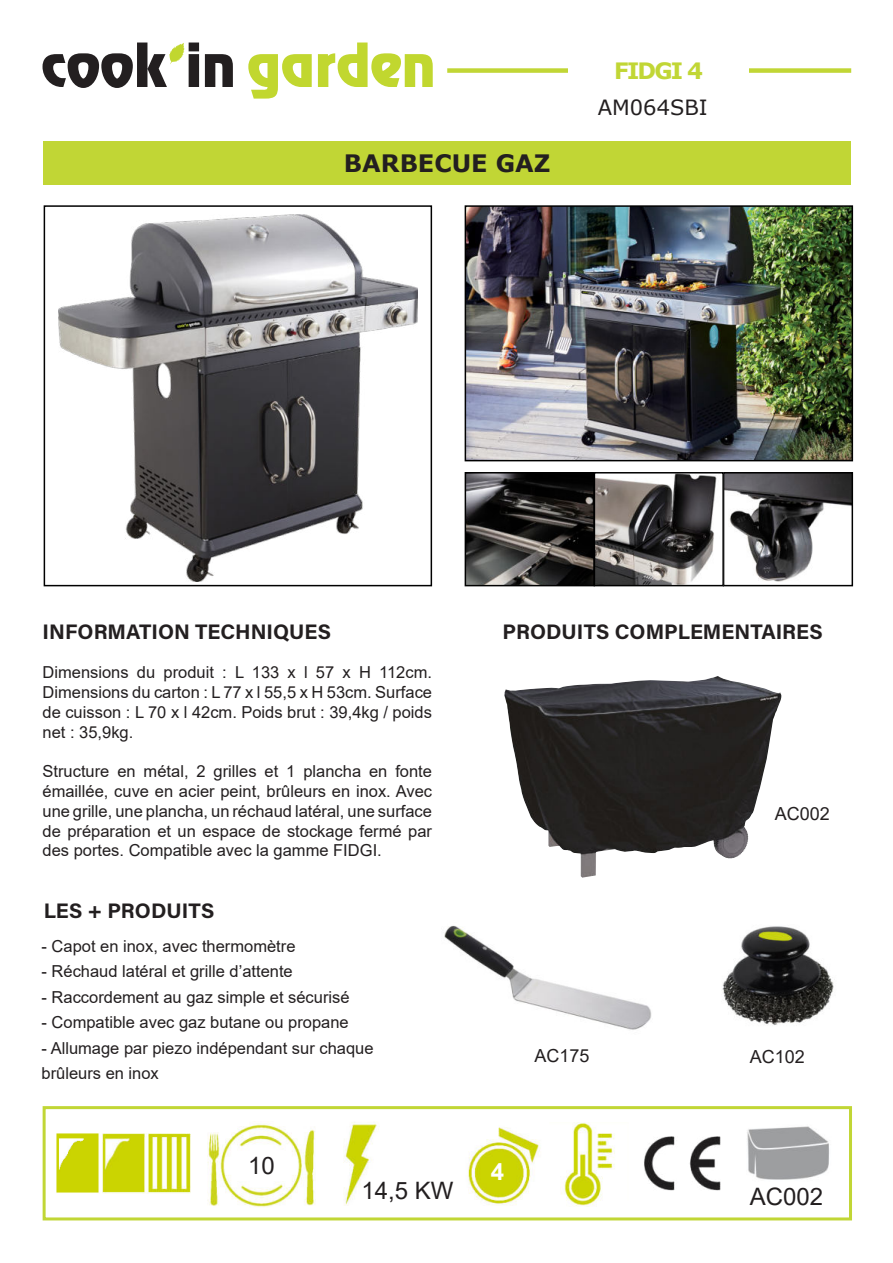
<style>
.page{position:relative;width:893px;height:1263px;background:#fff}
.page>*{position:absolute;margin:0;border:0;box-sizing:border-box;transform-origin:0 0}
.t1{font:24px "Arial";color:#231f20}
.t2{font:700 24px "Verdana";color:#231f20}
.t3{font:700 24px "Arial";color:#fff}
.t4{font:700 22.5px "Verdana";letter-spacing:-.08em;color:#c1d635}
.t5{font:21px "Acumin Variable Concept";color:#231f20}
.t6{font:21px "Verdana";color:#231f20}
.t7{font:18px "Arial";color:#231f20}
.t8{font:16.5px/19.8px "Arial";color:#231f20;text-align:justify}
</style>
<div class="page">
<img style="left:58px;top:215px;width:359px;height:366px">
<div style="left:44px;top:205px;width:388px;height:381px;border:2px solid #000"></div>
<img style="left:468px;top:208px;width:382px;height:250px">
<div style="left:465px;top:205px;width:388px;height:256px;border:2px solid #000"></div>
<img style="left:468px;top:475px;width:382px;height:108px">
<div style="left:723px;top:472px;width:130px;height:114px;border:2px solid #000"></div>
<div style="left:465px;top:472px;width:130px;height:114px;border:2px solid #000"></div>
<div style="left:594px;top:472px;width:130px;height:114px;border:2px solid #000"></div>
<svg style="left:205px;top:54px;width:28px;height:33px"></svg>
<svg style="left:248px;top:54px;width:64px;height:45px"></svg>
<svg style="left:318px;top:43px;width:115px;height:44px"></svg>
<svg style="left:43px;top:43px;width:156px;height:45px"></svg>
<div style="left:43px;top:141px;width:808px;height:44px;background:#c1d635"></div>
<div style="left:447px;top:68px;width:404px;height:5px;background:#c1d635"></div>
<div style="left:568px;top:43px;width:181px;height:56px;background:#fff"></div>
<div style="left:43px;top:1106px;width:809px;height:114px;border:3px solid #c1d635"></div>
<img style="left:343px;top:1122px;width:36px;height:83px">
<img style="left:208px;top:1123px;width:107px;height:84px">
<img style="left:644px;top:1136px;width:77px;height:55px">
<img style="left:747px;top:1126px;width:82px;height:54px">
<img style="left:504px;top:676px;width:217px;height:202px">
<img style="left:444px;top:925px;width:208px;height:105px">
<img style="left:722px;top:926px;width:112px;height:99px">
<img style="left:102px;top:1133px;width:88px;height:60px">
<img style="left:468px;top:1127px;width:73px;height:78px">
<img style="left:560px;top:1123px;width:55px;height:83px">
<img style="left:57px;top:1133px;width:42px;height:60px">
<h1 class="t2" style="left:344px;top:150px;width:208px">BARBECUE GAZ</h1>
<h2 class="t4" style="left:614px;top:58px;width:91px">FIDGI 4</h2>
<p class="t6" style="left:598px;top:95px;width:111px">AM064SBI</p>
<p class="t5" style="left:43px;top:624px;width:290px">INFORMATION TECHNIQUES</p>
<p class="t5" style="left:503px;top:624px;width:322px">PRODUITS COMPLEMENTAIRES</p>
<p class="t8" style="left:43px;top:664px;width:391px">Dimensions du produit : L 133 x l 57 x H 112cm.<br>Dimensions du carton : L 77 x l 55,5 x H 53cm. Surface de cuisson : L 70 x l 42cm. Poids brut : 39,4kg / poids net : 35,9kg.</p>
<p class="t8" style="left:43px;top:763px;width:391px">Structure en métal, 2 grilles et 1 plancha en fonte émaillée, cuve en acier peint, brûleurs en inox. Avec une grille, une plancha, un réchaud latéral, une surface de préparation et un espace de stockage fermé par des portes. Compatible avec la gamme FIDGI.</p>
<p class="t5" style="left:44px;top:903px;width:172px">LES + PRODUITS</p>
<p class="t8" style="left:42px;top:937px;width:256px">- Capot en inox, avec thermomètre</p>
<p class="t8" style="left:42px;top:963px;width:253px">- Réchaud latéral et grille d’attente</p>
<p class="t8" style="left:42px;top:988px;width:310px">- Raccordement au gaz simple et sécurisé</p>
<p class="t8" style="left:42px;top:1014px;width:309px">- Compatible avec gaz butane ou propane</p>
<p class="t8" style="left:42px;top:1036px;width:334px;line-height:25.5px">- Allumage par piezo indépendant sur chaque brûleurs en inox</p>
<h1 class="t1" style="left:248px;top:1156px;width:28px">10</h1>
<h1 class="t1" style="left:361px;top:1181px;width:94px">14,5 KW</h1>
<p class="t7" style="left:775px;top:806px;width:57px">AC002</p>
<p class="t7" style="left:534px;top:1049px;width:57px">AC175</p>
<p class="t7" style="left:750px;top:1050px;width:57px">AC102</p>
<h1 class="t3" style="left:491px;top:1158px;width:15px">4</h1>
<h1 class="t1" style="left:750px;top:1187px;width:75px">AC002</h1>
</div>
